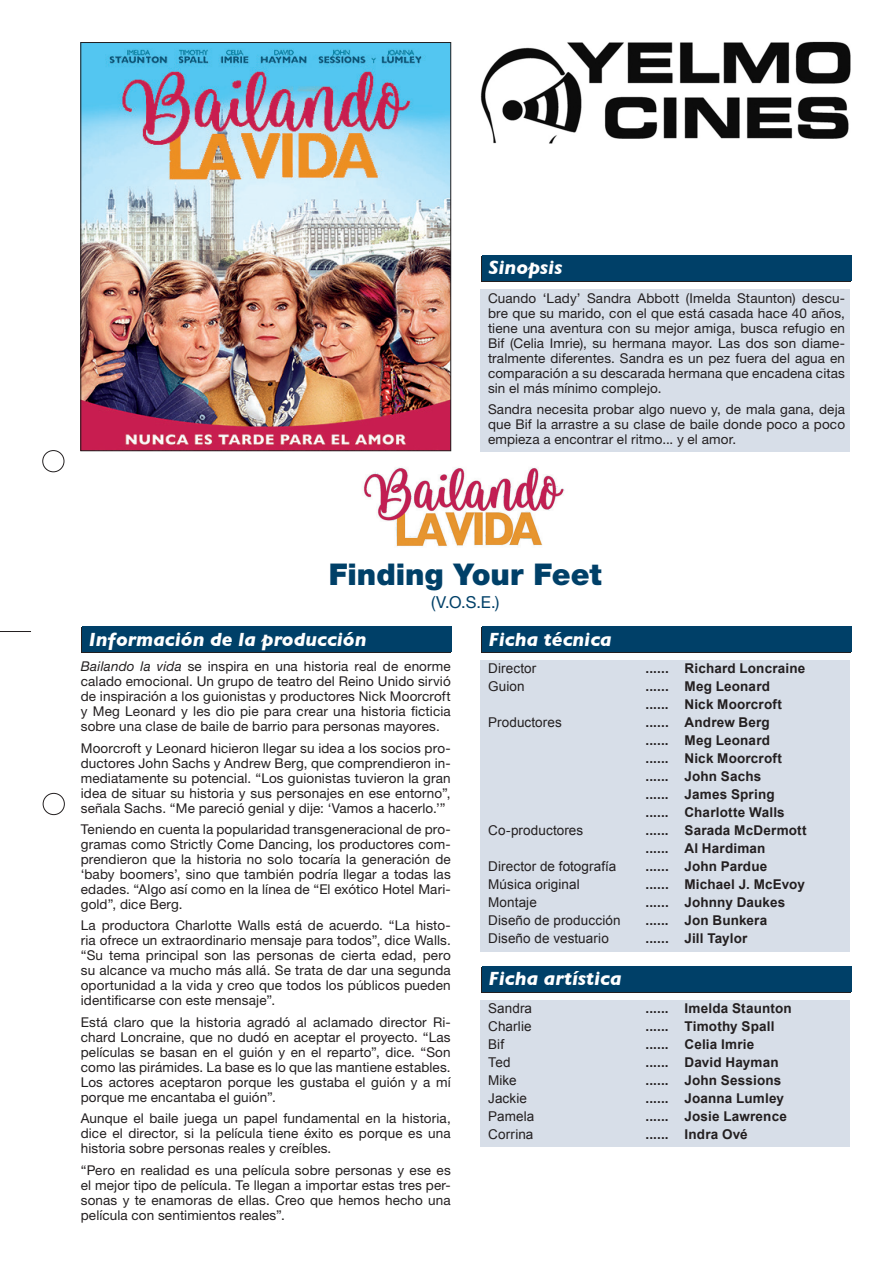
<style>
.page{position:relative;width:893px;height:1263px;background:#fff}
.page>*{position:absolute;margin:0;border:0;box-sizing:border-box;transform-origin:0 0}
.t1{font:900 30px "Helvetica Neue";color:#004068}
.t2{font:italic 700 19.5px "Gill Sans";color:#fff}
.t3{font:16.5px "Helvetica Neue";color:#004068}
.t4{font:13.5px/15px "Helvetica Neue";letter-spacing:.01em;color:#231f20;text-align:justify}
.t5{font:700 13.5px "Arial";letter-spacing:.01em;color:#231f20}
.t6{font:13.5px "Arial";letter-spacing:.01em;color:#231f20}
.s1{font-style:italic}
</style>
<div class="page">
<img style="left:82px;top:44px;width:367px;height:405px">
<div style="left:80px;top:42px;width:371px;height:409px;border:1px solid #231f20"></div>
<div style="left:480px;top:256px;width:370px;height:26px;background:#231f20"></div>
<div style="left:81px;top:628px;width:370px;height:25px;background:#231f20"></div>
<div style="left:482px;top:255px;width:369px;height:26px;background:#004068"></div>
<div style="left:82px;top:627px;width:370px;height:25px;background:#004068"></div>
<div style="left:480px;top:289px;width:370px;height:162px;background:#d7dee8"></div>
<hr style="left:0;top:631px;width:31px;height:1px;background:#231f20">
<div style="left:43px;top:450px;width:21px;height:22px;border:1px solid #231f20;border-radius:50%"></div>
<div style="left:43px;top:793px;width:22px;height:22px;border:1px solid #231f20;border-radius:50%"></div>
<img style="left:480px;top:41px;width:370px;height:102px">
<div style="left:481px;top:628px;width:369px;height:25px;background:#231f20"></div>
<div style="left:481px;top:967px;width:369px;height:26px;background:#231f20"></div>
<div style="left:482px;top:627px;width:369px;height:25px;background:#004068"></div>
<div style="left:482px;top:966px;width:369px;height:26px;background:#004068"></div>
<div style="left:480px;top:661px;width:370px;height:291px;background:#d7dee8"></div>
<div style="left:480px;top:1000px;width:370px;height:147px;background:#d7dee8"></div>
<img style="left:363px;top:467px;width:202px;height:79px">
<p class="t2" style="left:489px;top:256px;width:75px">Sinopsis</p>
<p class="t4" style="left:488px;top:290px;width:359px">Cuando ‘Lady’ Sandra Abbott (Imelda Staunton) descu&shy;bre que su marido, con el que está casada hace 40 años, tiene una aventura con su mejor amiga, busca refugio en Bif (Celia Imrie), su hermana mayor. Las dos son diame&shy;tralmente diferentes. Sandra es un pez fuera del agua en comparación a su descarada hermana que encadena citas sin el más mínimo complejo.</p>
<p class="t4" style="left:488px;top:401px;width:359px">Sandra necesita probar algo nuevo y, de mala gana, deja que Bif la arrastre a su clase de baile donde poco a poco empieza a encontrar el ritmo... y el amor.</p>
<p class="t1" style="left:329px;top:556px;width:274px">Finding Your Feet</p>
<p class="t3" style="left:431px;top:593px;width:70px">(V.O.S.E.)</p>
<p class="t2" style="left:89px;top:627px;width:279px">Información de la producción</p>
<p class="t4" style="left:81px;top:659px;width:371px"><span class="s1">Bailando la vida</span> se inspira en una historia real de enorme calado emocional. Un grupo de teatro del Reino Unido sirvió de inspiración a los guionistas y productores Nick Moorcroft y Meg Leonard y les dio pie para crear una historia ficticia sobre una clase de baile de barrio para personas mayores.</p>
<p class="t4" style="left:81px;top:740px;width:371px">Moorcroft y Leonard hicieron llegar su idea a los socios pro&shy;ductores John Sachs y Andrew Berg, que comprendieron in&shy;mediatamente su potencial. “Los guionistas tuvieron la gran idea de situar su historia y sus personajes en ese entorno”, señala Sachs. “Me pareció genial y dije: ‘Vamos a hacerlo.’”</p>
<p class="t4" style="left:81px;top:821px;width:371px">Teniendo en cuenta la popularidad transgeneracional de pro&shy;gramas como Strictly Come Dancing, los productores com&shy;prendieron que la historia no solo tocaría la generación de ‘baby boomers’, sino que también podría llegar a todas las edades. “Algo así como en la línea de “El exótico Hotel Mari&shy;gold”, dice Berg.</p>
<p class="t4" style="left:81px;top:918px;width:371px">La productora Charlotte Walls está de acuerdo. “La histo&shy;ria ofrece un extraordinario mensaje para todos”, dice Walls. “Su tema principal son las personas de cierta edad, pero su alcance va mucho más allá. Se trata de dar una segunda oportunidad a la vida y creo que todos los públicos pueden identificarse con este mensaje”.</p>
<p class="t4" style="left:81px;top:1014px;width:371px">Está claro que la historia agradó al aclamado director Ri&shy;chard Loncraine, que no dudó en aceptar el proyecto. “Las películas se basan en el guión y en el reparto”, dice. “Son como las pirámides. La base es lo que las mantiene estables.<br>Los actores aceptaron porque les gustaba el guión y a mí porque me encantaba el guión”.</p>
<p class="t4" style="left:81px;top:1111px;width:371px">Aunque el baile juega un papel fundamental en la historia, dice el director, si la película tiene éxito es porque es una historia sobre personas reales y creíbles.</p>
<p class="t4" style="left:81px;top:1162px;width:371px">“Pero en realidad es una película sobre personas y ese es el mejor tipo de película. Te llegan a importar estas tres per&shy;sonas y te enamoras de ellas. Creo que hemos hecho una película con sentimientos reales”.</p>
<p class="t2" style="left:489px;top:627px;width:125px">Ficha técnica</p>
<p class="t6" style="left:488px;top:661px;width:50px">Director</p>
<p class="t5" style="left:645px;top:661px;width:161px">...... Richard Loncraine</p>
<p class="t6" style="left:488px;top:679px;width:38px">Guion</p>
<p class="t5" style="left:645px;top:679px;width:126px">...... Meg Leonard</p>
<p class="t5" style="left:645px;top:697px;width:138px">...... Nick Moorcroft</p>
<p class="t6" style="left:488px;top:715px;width:75px">Productores</p>
<p class="t5" style="left:645px;top:715px;width:126px">...... Andrew Berg</p>
<p class="t5" style="left:645px;top:733px;width:126px">...... Meg Leonard</p>
<p class="t5" style="left:645px;top:751px;width:138px">...... Nick Moorcroft</p>
<p class="t5" style="left:645px;top:769px;width:117px">...... John Sachs</p>
<p class="t5" style="left:645px;top:787px;width:131px">...... James Spring</p>
<p class="t5" style="left:645px;top:805px;width:141px">...... Charlotte Walls</p>
<p class="t6" style="left:488px;top:823px;width:97px">Co-productores</p>
<p class="t5" style="left:645px;top:823px;width:163px">...... Sarada McDermott</p>
<p class="t5" style="left:645px;top:841px;width:121px">...... Al Hardiman</p>
<p class="t6" style="left:488px;top:859px;width:130px">Director de fotografía</p>
<p class="t5" style="left:645px;top:859px;width:123px">...... John Pardue</p>
<p class="t6" style="left:488px;top:877px;width:93px">Música original</p>
<p class="t5" style="left:645px;top:877px;width:161px">...... Michael J. McEvoy</p>
<p class="t6" style="left:488px;top:895px;width:50px">Montaje</p>
<p class="t5" style="left:645px;top:895px;width:141px">...... Johnny Daukes</p>
<p class="t6" style="left:488px;top:913px;width:134px">Diseño de producción</p>
<p class="t5" style="left:645px;top:913px;width:123px">...... Jon Bunkera</p>
<p class="t6" style="left:488px;top:931px;width:122px">Diseño de vestuario</p>
<p class="t5" style="left:645px;top:931px;width:103px">...... Jill Taylor</p>
<p class="t2" style="left:489px;top:967px;width:135px">Ficha artística</p>
<p class="t6" style="left:488px;top:1001px;width:45px">Sandra</p>
<p class="t5" style="left:645px;top:1001px;width:148px">...... Imelda Staunton</p>
<p class="t6" style="left:488px;top:1019px;width:45px">Charlie</p>
<p class="t5" style="left:645px;top:1019px;width:130px">...... Timothy Spall</p>
<p class="t6" style="left:488px;top:1037px;width:18px">Bif</p>
<p class="t5" style="left:645px;top:1037px;width:110px">...... Celia Imrie</p>
<p class="t6" style="left:488px;top:1055px;width:24px">Ted</p>
<p class="t5" style="left:645px;top:1055px;width:135px">...... David Hayman</p>
<p class="t6" style="left:488px;top:1073px;width:30px">Mike</p>
<p class="t5" style="left:645px;top:1073px;width:137px">...... John Sessions</p>
<p class="t6" style="left:488px;top:1091px;width:40px">Jackie</p>
<p class="t5" style="left:645px;top:1091px;width:140px">...... Joanna Lumley</p>
<p class="t6" style="left:488px;top:1109px;width:48px">Pamela</p>
<p class="t5" style="left:645px;top:1109px;width:143px">...... Josie Lawrence</p>
<p class="t6" style="left:488px;top:1127px;width:47px">Corrina</p>
<p class="t5" style="left:645px;top:1127px;width:104px">...... Indra Ové</p>
</div>
